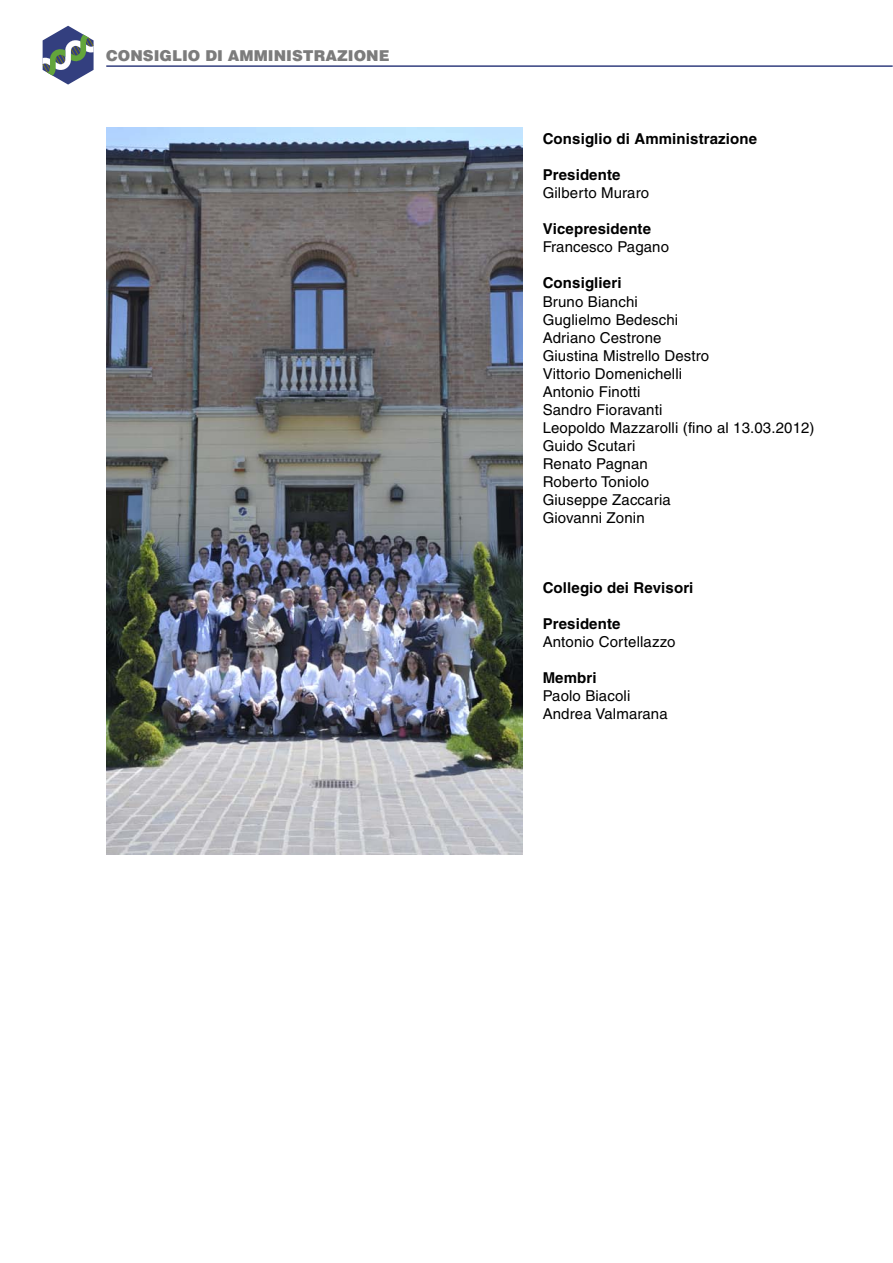
<style>
.page{position:relative;width:893px;height:1263px;background:#fff}
.page>*{position:absolute;margin:0;border:0;box-sizing:border-box;transform-origin:0 0}
.t1{font:15px/18px "Helvetica";letter-spacing:.01em;color:#000}
.t2{font:700 15px "Helvetica";letter-spacing:.01em;color:#000}
.t3{font:900 15px "Helvetica";color:#7c7c7c}
</style>
<div class="page">
<svg style="left:43px;top:26px;width:51px;height:59px"></svg>
<hr style="left:106px;top:65px;width:787px;height:2px;background:#333f7f">
<img style="left:106px;top:128px;width:417px;height:727px">
<p class="t3" style="left:106px;top:50px;width:285px">CONSIGLIO DI AMMINISTRAZIONE</p>
<p class="t2" style="left:543px;top:133px;width:216px">Consiglio di Amministrazione</p>
<p class="t2" style="left:543px;top:169px;width:79px">Presidente</p>
<p class="t1" style="left:543px;top:185px;width:108px">Gilberto Muraro</p>
<p class="t2" style="left:543px;top:223px;width:110px">Vicepresidente</p>
<p class="t1" style="left:543px;top:239px;width:128px">Francesco Pagano</p>
<p class="t2" style="left:543px;top:277px;width:80px">Consiglieri</p>
<p class="t1" style="left:543px;top:294px;width:97px">Bruno Bianchi</p>
<p class="t1" style="left:543px;top:330px;width:120px">Adriano Cestrone</p>
<p class="t1" style="left:543px;top:312px;width:137px">Guglielmo Bedeschi</p>
<p class="t1" style="left:543px;top:348px;width:168px">Giustina Mistrello Destro<br>Vittorio Domenichelli<br>Antonio Finotti</p>
<p class="t1" style="left:543px;top:402px;width:121px">Sandro Fioravanti</p>
<p class="t1" style="left:543px;top:420px;width:273px">Leopoldo Mazzarolli (fino al 13.03.2012)</p>
<p class="t1" style="left:543px;top:438px;width:130px">Guido Scutari<br>Renato Pagnan<br>Roberto Toniolo<br>Giuseppe Zaccaria</p>
<p class="t1" style="left:543px;top:510px;width:103px">Giovanni Zonin</p>
<p class="t2" style="left:543px;top:583px;width:152px">Collegio dei Revisori</p>
<p class="t2" style="left:543px;top:619px;width:79px">Presidente</p>
<p class="t1" style="left:543px;top:635px;width:134px">Antonio Cortellazzo</p>
<p class="t2" style="left:543px;top:673px;width:55px">Membri</p>
<p class="t1" style="left:543px;top:689px;width:127px">Paolo Biacoli<br>Andrea Valmarana</p>
</div>
